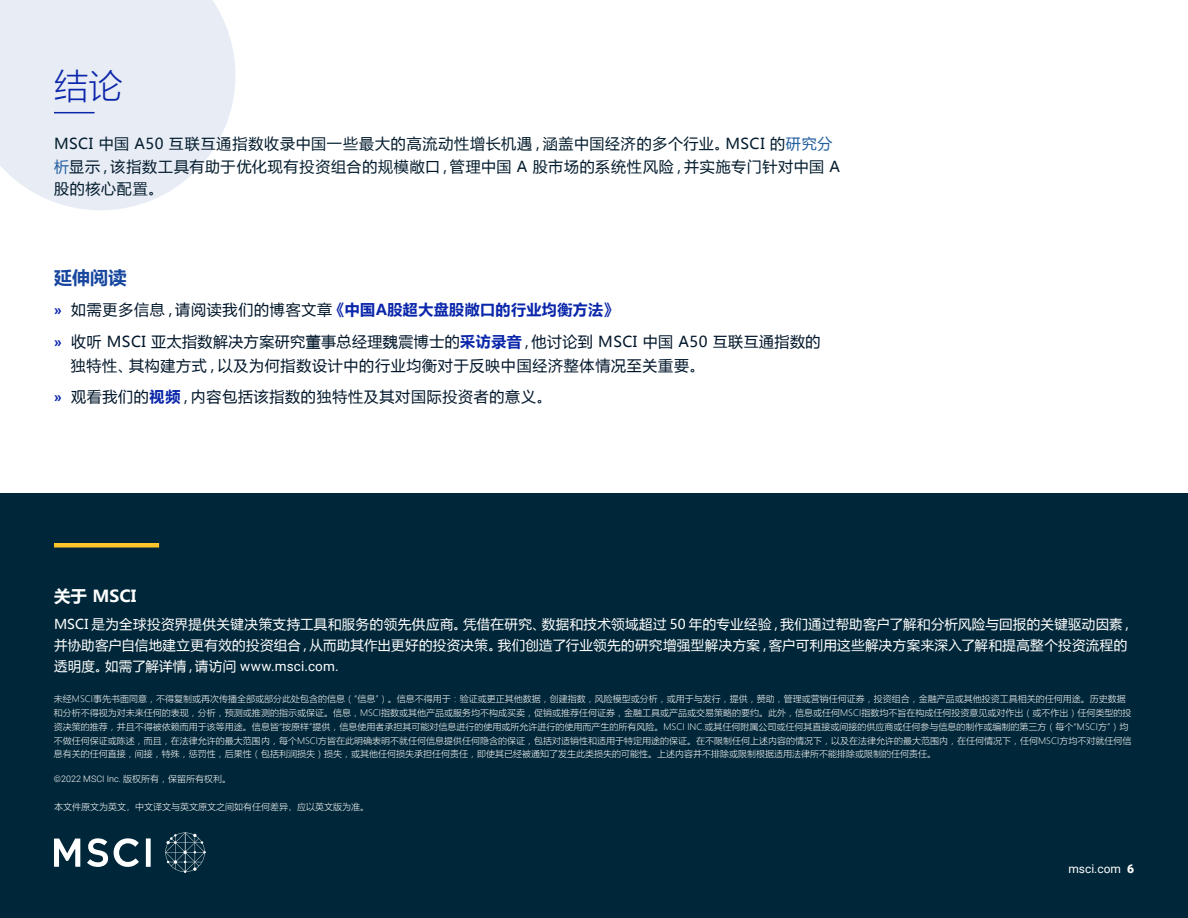
<style>
.page{position:relative;width:1188px;height:918px;background:#fff}
.page>*{position:absolute;margin:0;border:0;box-sizing:border-box;transform-origin:0 0}
.t1{font:300 34.5px "Microsoft Ya Hei";color:#0a26aa}
.t2{font:18px "Microsoft Ya Hei";color:#17479e}
.t3{font:16.5px "Microsoft Ya Hei";letter-spacing:.01em;color:#fff}
.t4{font:15px/22.5px "Microsoft Ya Hei UI";letter-spacing:.05em;color:#031c2d}
.t5{font:15px/31.5px "Microsoft Ya Hei UI";letter-spacing:.03em;color:#00162a}
.t6{font:15px/31.5px "Microsoft Ya Hei UI";letter-spacing:.05em;color:#00162a}
.t7{font:13.5px/21px "Microsoft Ya Hei UI";letter-spacing:.025em;color:#fff}
.t8{font:12px "Roboto";color:#fff}
.t9{font:300 9px/13.8px "Microsoft Ya Hei";color:#fff}
.t10{font:300 9px "Roboto";color:#fff}
.s1{color:#215e9e}
.s2{font-family:"Roboto";font-weight:900;color:#0a26aa}
.s3{font-family:"Microsoft Ya Hei";color:#0a26aa}
.s4{font-family:"Microsoft Ya Hei";font-weight:700;color:#0a26aa}
.s5{font-family:"Roboto"}
.s6{font-family:"Microsoft Ya Hei"}
.s7{font-weight:900}
</style>
<div class="page">
<svg style="left:0;top:0;width:236px;height:210px;background:#eaeef6"></svg>
<div style="left:0;top:494px;width:1188px;height:424px;background:#002739"></div>
<div style="left:54px;top:543px;width:105px;height:5px;background:#ffc52b"></div>
<svg style="left:165px;top:833px;width:41px;height:40px"></svg>
<svg style="left:54px;top:839px;width:26px;height:28px"></svg>
<div style="left:146px;top:838px;width:5px;height:29px;background:#fff"></div>
<svg style="left:114px;top:838px;width:25px;height:29px"></svg>
<svg style="left:87px;top:838px;width:21px;height:29px"></svg>
<hr style="left:54px;top:112px;width:41px;height:1px;background:#0a26aa">
<h1 class="t1" style="left:54px;top:63px;width:71px">结论</h1>
<h3 class="t4" style="left:54px;top:132px;width:788px">MSCI 中国 A50 互联互通指数收录中国一些最大的高流动性增长机遇，涵盖中国经济的多个行业。MSCI 的<span class="s1">研究分析</span>显示，该指数工具有助于优化现有投资组合的规模敞口，管理中国 A 股市场的系统性风险，并实施专门针对中国 A股的核心配置。</h3>
<h2 class="t2" style="left:54px;top:264px;width:74px">延伸阅读</h2>
<h3 class="t5" style="left:54px;top:293px;width:768px"><span class="s2">»</span> 如需更多信息，请阅读我们的博客文章<span class="s3">《</span><span class="s4">中国A股超大盘股敞口的行业均衡方法</span><span class="s3">》<br></span><span class="s2">»</span> 收听 MSCI 亚太指数解决方案研究董事总经理魏震博士的<span class="s3">采访录音</span>，他讨论到 MSCI 中国 A50 互联互通指数的</h3>
<h3 class="t6" style="left:54px;top:349px;width:652px;text-indent:17px">独特性、其构建方式，以及为何指数设计中的行业均衡对于反映中国经济整体情况至关重要。<span class="s2">»</span> 观看我们的<span class="s3">视频</span>，内容包括该指数的独特性及其对国际投资者的意义。</h3>
<h3 class="t3" style="left:54px;top:584px;width:84px">关于 MSCI</h3>
<h3 class="t7" style="left:54px;top:613px;width:1082px">MSCI 是为全球投资界提供关键决策支持工具和服务的领先供应商。凭借在研究、数据和技术领域超过 50 年的专业经验，我们通过帮助客户了解和分析风险与回报的关键驱动因素，并协助客户自信地建立更有效的投资组合，从而助其作出更好的投资决策。我们创造了行业领先的研究增强型解决方案，客户可利用这些解决方案来深入了解和提高整个投资流程的透明度。如需了解详情，请访问 <span class="s5">www.msci.com.</span></h3>
<p class="t9" style="left:54px;top:692px;width:1079px">未经MSCI事先书面同意，不得复制或再次传播全部或部分此处包含的信息（“信息”）。信息不得用于：验证或更正其他数据，创建指数，风险模型或分析，或用于与发行，提供，赞助，管理或营销任何证券，投资组合，金融产品或其他投资工具相关的任何用途。历史数据和分析不得视为对未来任何的表现，分析，预测或推测的指示或保证。信息，MSCI指数或其他产品或服务均不构成买卖，促销或推荐任何证券，金融工具或产品或交易策略的要约。此外，信息或任何MSCI指数均不旨在构成任何投资意见或对作出（或不作出）任何类型的投资决策的推荐，并且不得被依赖而用于该等用途。信息皆“按原样”提供，信息使用者承担其可能对信息进行的使用或所允许进行的使用而产生的所有风险。MSCI INC.或其任何附属公司或任何其直接或间接的供应商或任何参与信息的制作或编制的第三方（每个“MSCI方”）均不做任何保证或陈述，而且，在法律允许的最大范围内，每个MSCI方皆在此明确表明不就任何信息提供任何隐含的保证，包括对适销性和适用于特定用途的保证。在不限制任何上述内容的情况下，以及在法律允许的最大范围内，在任何情况下，任何MSCI方均不对就任何信息有关的任何直接，间接，特殊，惩罚性，后果性（包括利润损失）损失，或其他任何损失承担任何责任，即使其已经被通知了发生此类损失的可能性。上述内容并不排除或限制根据适用法律所不能排除或限制的任何责任。</p>
<p class="t10" style="left:54px;top:773px;width:179px">©2022 MSCI Inc. <span class="s6">版权所有，保留所有权利。</span></p>
<p class="t9" style="left:54px;top:799px;width:316px">本文件原文为英文，中文译文与英文原文之间如有任何差异，应以英文版为准。</p>
<h3 class="t8" style="left:1068px;top:860px;width:67px">msci.com <span class="s7">6</span></h3>
</div>
